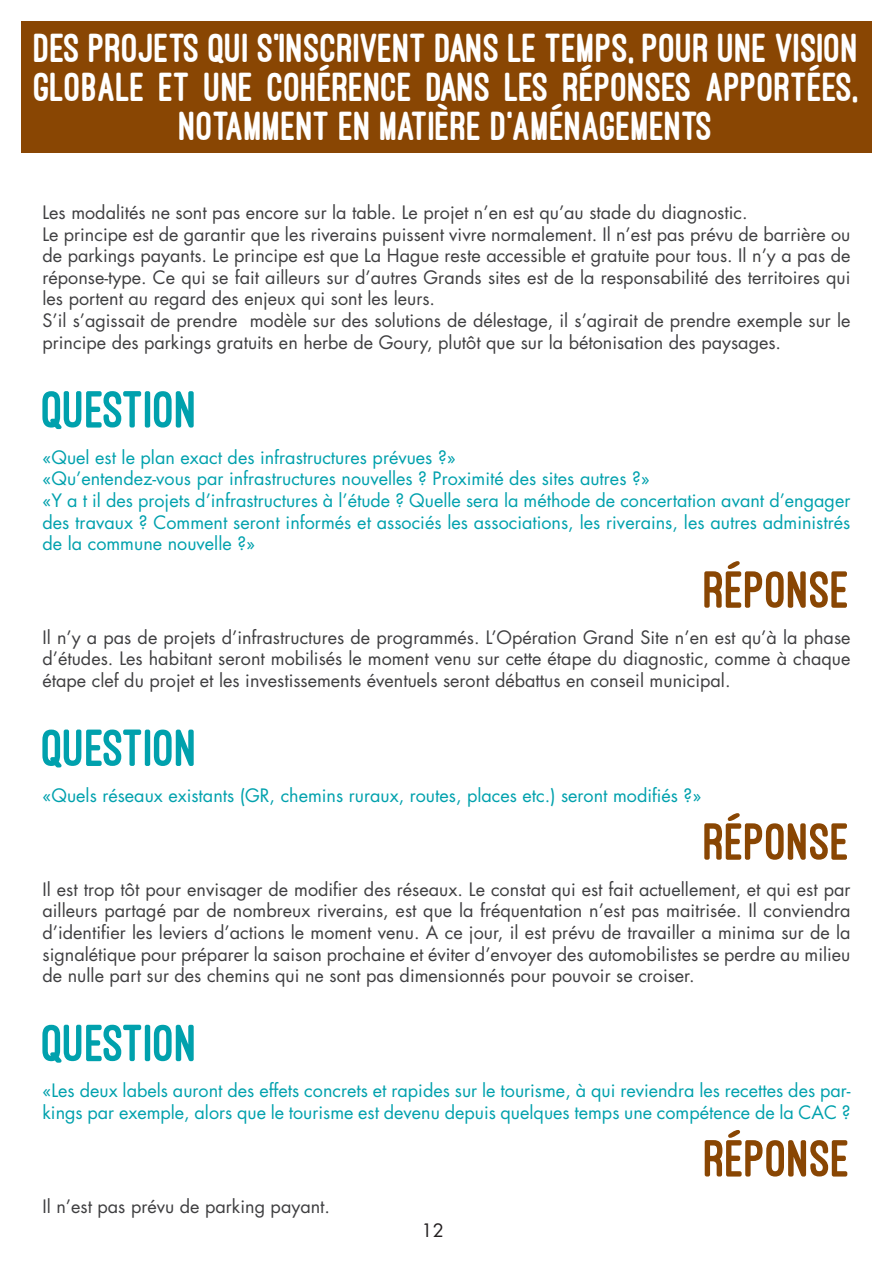
<style>
.page{position:relative;width:893px;height:1263px;background:#fff}
.page>*{position:absolute;margin:0;border:0;box-sizing:border-box;transform-origin:0 0}
.t1{font:800 54px "Ostrich Sans";color:#00a1ad}
.t2{font:800 54px "Ostrich Sans";color:#894603}
.t3{font:800 42px/39px "Ostrich Sans";color:#fff;text-align:center}
.t4{font:18px/21.6px "Futura Std";color:#3f3f41;text-align:justify}
.t5{font:18px/21.6px "Futura Std";color:#00a1ad;text-align:justify}
.t6{font:18px "Futura Std";color:#231f20}
</style>
<div class="page">
<div style="left:21px;top:21px;width:851px;height:132px;background:#894603"></div>
<p class="t3" style="left:34px;top:29px;width:826px">DES PROJETS QUI S’INSCRIVENT DANS LE TEMPS, POUR UNE VISION<br>GLOBALE ET UNE COHÉRENCE DANS LES RÉPONSES APPORTÉES,<br>NOTAMMENT EN MATIÈRE D’AMÉNAGEMENTS</p>
<p class="t4" style="left:43px;top:202px;width:707px">Les modalités ne sont pas encore sur la table. Le projet n’en est qu’au stade du diagnostic.</p>
<p class="t4" style="left:43px;top:223px;width:809px">Le principe est de garantir que les riverains puissent vivre normalement. Il n’est pas prévu de barrière ou de parkings payants. Le principe est que La Hague reste accessible et gratuite pour tous. Il n’y a pas de réponse-type. Ce qui se fait ailleurs sur d’autres Grands sites est de la responsabilité des territoires qui les portent au regard des enjeux qui sont les leurs.</p>
<p class="t4" style="left:43px;top:310px;width:809px">S’il s’agissait de prendre modèle sur des solutions de délestage, il s’agirait de prendre exemple sur le principe des parkings gratuits en herbe de Goury, plutôt que sur la bétonisation des paysages.</p>
<p class="t1" style="left:43px;top:381px;width:157px">QUESTION</p>
<p class="t5" style="left:43px;top:446px;width:415px">«Quel est le plan exact des infrastructures prévues ?»</p>
<p class="t5" style="left:43px;top:468px;width:609px">«Qu’entendez-vous par infrastructures nouvelles ? Proximité des sites autres ?»</p>
<p class="t5" style="left:43px;top:490px;width:809px">«Y a t il des projets d’infrastructures à l’étude ? Quelle sera la méthode de concertation avant d’engager des travaux ? Comment seront informés et associés les associations, les riverains, les autres administrés de la commune nouvelle ?»</p>
<p class="t2" style="left:704px;top:561px;width:148px">RÉPONSE</p>
<p class="t4" style="left:43px;top:627px;width:809px">Il n’y a pas de projets d’infrastructures de programmés. L’Opération Grand Site n’en est qu’à la phase d’études. Les habitant seront mobilisés le moment venu sur cette étape du diagnostic, comme à chaque étape clef du projet et les investissements éventuels seront débattus en conseil municipal.</p>
<p class="t1" style="left:43px;top:719px;width:157px">QUESTION</p>
<p class="t5" style="left:43px;top:785px;width:660px">«Quels réseaux existants (GR, chemins ruraux, routes, places etc.) seront modifiés ?»</p>
<p class="t2" style="left:704px;top:813px;width:148px">RÉPONSE</p>
<p class="t4" style="left:43px;top:879px;width:810px">Il est trop tôt pour envisager de modifier des réseaux. Le constat qui est fait actuellement, et qui est par ailleurs partagé par de nombreux riverains, est que la fréquentation n’est pas maitrisée. Il conviendra d’identifier les leviers d’actions le moment venu. A ce jour, il est prévu de travailler a minima sur de la signalétique pour préparer la saison prochaine et éviter d’envoyer des automobilistes se perdre au milieu de nulle part sur des chemins qui ne sont pas dimensionnés pour pouvoir se croiser.</p>
<p class="t1" style="left:43px;top:1014px;width:157px">QUESTION</p>
<p class="t5" style="left:43px;top:1080px;width:809px">«Les deux labels auront des effets concrets et rapides sur le tourisme, à qui reviendra les recettes des par&shy;kings par exemple, alors que le tourisme est devenu depuis quelques temps une compétence de la CAC ?</p>
<p class="t4" style="left:43px;top:1195px;width:289px">Il n’est pas prévu de parking payant.</p>
<p class="t6" style="left:422px;top:1219px;width:24px">12</p>
<p class="t2" style="left:705px;top:1130px;width:148px">RÉPONSE</p>
</div>
